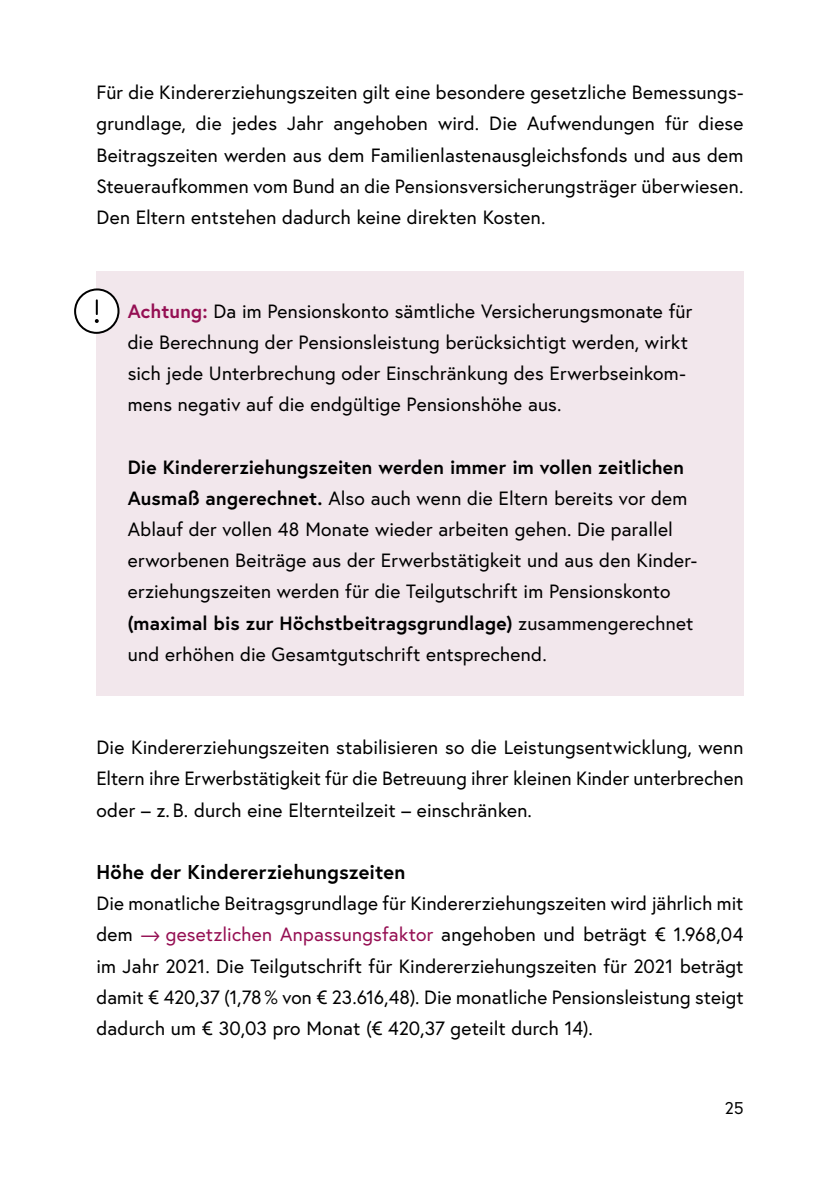
<style>
.page{position:relative;width:840px;height:1191px;background:#fff}
.page>*{position:absolute;margin:0;border:0;box-sizing:border-box;transform-origin:0 0}
.h4_ohne_Nummerierung{font:700 20px "Europa Austria";letter-spacing:.01em;color:#000}
.p_Abstand_danach{font:19.2px/31.2px "Europa Austria";letter-spacing:.01em;color:#000;text-align:justify}
.Infobox_p_Infobox_ohne_h_Achtung{font:19.2px/31.2px "Europa Austria";letter-spacing:.01em;color:#000}
.t1{font:17px "Europa Austria";color:#000}
.s1{font-weight:700;color:#950f53}
.s2{font-weight:700}
.s3{color:#950f53}
</style>
<div class="page">
<div style="left:96px;top:271px;width:647px;height:175px;background:#f2e7ec"></div>
<div style="left:96px;top:427px;width:647px;height:269px;background:#f2e7ec"></div>
<svg style="left:74px;top:288px;width:46px;height:46px"></svg>
<p class="p_Abstand_danach" style="left:96px;top:77px;width:648px">Für die Kindererziehungszeiten gilt eine besondere gesetzliche Bemessungs&shy;grundlage, die jedes Jahr angehoben wird. Die Aufwendungen für diese Beitragszeiten werden aus dem Familienlastenausgleichsfonds und aus dem Steueraufkommen vom Bund an die Pensionsversicherungsträger überwiesen.<br>Den Eltern entstehen dadurch keine direkten Kosten.</p>
<p class="Infobox_p_Infobox_ohne_h_Achtung" style="left:128px;top:295px;width:565px"><span class="s1">Achtung:</span> Da im Pensionskonto sämtliche Versicherungsmonate für die Berechnung der Pensionsleistung berücksichtigt werden, wirkt sich jede Unterbrechung oder Einschränkung des Erwerbseinkom&shy;mens negativ auf die endgültige Pensionshöhe aus.</p>
<p class="Infobox_p_Infobox_ohne_h_Achtung" style="left:128px;top:451px;width:571px"><span class="s2">Die Kindererziehungszeiten werden immer im vollen zeitlichen Ausmaß angerechnet.</span> Also auch wenn die Eltern bereits vor dem Ablauf der vollen 48 Monate wieder arbeiten gehen. Die parallel erworbenen Beiträge aus der Erwerbstätigkeit und aus den Kinder&shy;erziehungszeiten werden für die Teilgutschrift im Pensionskonto <span class="s2">(maximal bis zur Höchstbeitragsgrundlage)</span> zusammengerechnet und erhöhen die Gesamtgutschrift entsprechend.</p>
<p class="p_Abstand_danach" style="left:96px;top:731px;width:648px">Die Kindererziehungszeiten stabilisieren so die Leistungsentwicklung, wenn Eltern ihre Erwerbstätigkeit für die Betreuung ihrer kleinen Kinder unterbrechen oder – z. B. durch eine Elternteilzeit – einschränken.</p>
<h4 class="h4_ohne_Nummerierung" style="left:96px;top:858px;width:310px">Höhe der Kindererziehungszeiten</h4>
<p class="p_Abstand_danach" style="left:96px;top:887px;width:648px;text-align:left">Die monatliche Beitragsgrundlage für Kindererziehungszeiten wird jährlich mit dem <span class="s3">⟶ gesetzlichen Anpassungsfaktor</span> angehoben und beträgt € 1.968,04 im Jahr 2021. Die Teilgutschrift für Kindererziehungszeiten für 2021 beträgt damit € 420,37 (1,78% von € 23.616,48). Die monatliche Pensionsleistung steigt dadurch um € 30,03 pro Monat (€ 420,37 geteilt durch 14).</p>
<p class="t1" style="left:724px;top:1096px;width:20px">25</p>
</div>
